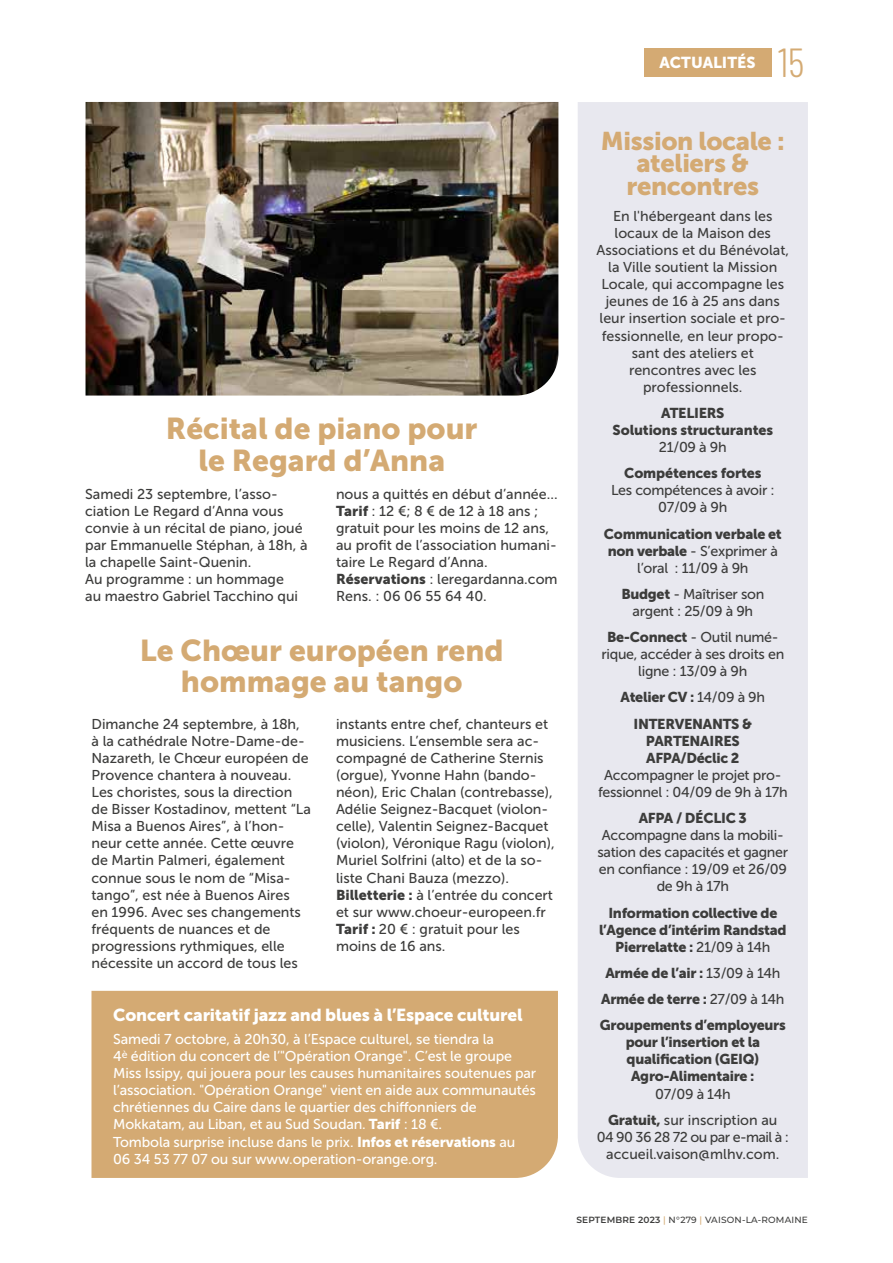
<style>
.page{position:relative;width:893px;height:1263px;background:#fff}
.page>*{position:absolute;margin:0;border:0;box-sizing:border-box;transform-origin:0 0}
.t1{font:300 40.5px "Barlow Condensed";color:#d4aa73}
.t2{font:30px/31.5px "Museo Sans 900";color:#d4aa73;text-align:center}
.t3{font:25.5px/22.5px "Museo Sans 900";letter-spacing:-.015em;color:#d4aa73;text-align:center}
.t4{font:17.25px "Museo Sans 900";letter-spacing:-.01em;color:#fff}
.t5{font:15.75px "Museo Sans 900";color:#fff}
.t6{font:14.25px/17.1px "Museo Sans 500";color:#3c3c3b}
.t7{font:14.25px/17.1px "Museo Sans 500";letter-spacing:-.01em;color:#fff}
.t8{font:14.25px/17.1px "Museo Sans 900";letter-spacing:-.02em;color:#3c3c3b;text-align:center}
.t9{font:14.25px/17.1px "Museo Sans 500";letter-spacing:-.02em;color:#3c3c3b;text-align:center}
.t10{font:500 9px "Montserrat";letter-spacing:.02em;color:#3c3c3b}
.s1{font-family:"Museo Sans 900"}
.s2{font-family:"Museo Sans 500"}
.s3{font-weight:600}
.s4{color:#d4aa73}
</style>
<div class="page">
<div style="left:578px;top:102px;width:230px;height:1076px;background:#e8e8ef"></div>
<div style="left:91px;top:991px;width:467px;height:187px;background:#d4aa73"></div>
<div style="left:644px;top:48px;width:128px;height:29px;background:#d4aa73"></div>
<img style="left:86px;top:102px;width:472px;height:294px">
<p class="t5" style="left:660px;top:53px;width:97px">ACTUALITÉS</p>
<h1 class="t1" style="left:778px;top:33px;width:28px">15</h1>
<h2 class="t2" style="left:166px;top:413px;width:313px">Récital de piano pour le Regard d’Anna</h2>
<p class="t6" style="left:85px;top:485px;width:224px">Samedi 23 septembre, l’asso&shy;ciation Le Regard d’Anna vous convie à un récital de piano, joué par Emmanuelle Stéphan, à 18h, à la chapelle Saint-Quenin.<br>Au programme : un hommage<br>au maestro Gabriel Tacchino qui</p>
<p class="t6" style="left:336px;top:485px;width:223px">nous a quittés en début d’année...<br><span class="s1">Tarif</span> : 12 €; 8 € de 12 à 18 ans ; gratuit pour les moins de 12 ans, au profit de l’association humani&shy;taire Le Regard d’Anna.<br><span class="s1">Réservations</span> : leregardanna.com<br>Rens. : 06 06 55 64 40.</p>
<h2 class="t2" style="left:140px;top:634px;width:365px">Le Chœur européen rend hommage au tango</h2>
<p class="t6" style="left:91px;top:715px;width:221px">Dimanche 24 septembre, à 18h, à la cathédrale Notre-Dame-de-<br>Nazareth, le Chœur européen de<br>Provence chantera à nouveau.<br>Les choristes, sous la direction de Bisser Kostadinov, mettent “La<br>Misa a Buenos Aires”, à l’hon&shy;neur cette année. Cette œuvre de Martin Palmeri, également connue sous le nom de “Misa&shy;tango”, est née à Buenos Aires<br>en 1996. Avec ses changements fréquents de nuances et de progressions rythmiques, elle nécessite un accord de tous les</p>
<p class="t6" style="left:336px;top:715px;width:220px">instants entre chef, chanteurs et musiciens. L’ensemble sera ac&shy;compagné de Catherine Sternis (orgue), Yvonne Hahn (bando&shy;néon), Eric Chalan (contrebasse),<br>Adélie Seignez-Bacquet (violon&shy;celle), Valentin Seignez-Bacquet (violon), Véronique Ragu (violon),<br>Muriel Solfrini (alto) et de la so&shy;liste Chani Bauza (mezzo).<br><span class="s1">Billetterie :</span> à l’entrée du concert et sur www.choeur-europeen.fr<br><span class="s1">Tarif :</span> 20 € : gratuit pour les moins de 16 ans.</p>
<p class="t4" style="left:113px;top:1005px;width:411px">Concert caritatif jazz and blues à l’Espace culturel</p>
<p class="t7" style="left:113px;top:1030px;width:425px">Samedi 7 octobre, à 20h30, à l’Espace culturel, se tiendra la<br>4<sup>è</sup> édition du concert de l’"Opération Orange". C’est le groupe Miss Issipy, qui jouera pour les causes humanitaires soutenues par l’association. "Opération Orange" vient en aide aux communautés chrétiennes du Caire dans le quartier des chiffonniers de Mokkatam, au Liban, et au Sud Soudan. <span class="s1">Tarif</span> : 18 €.<br>Tombola surprise incluse dans le prix. <span class="s1">Infos et réservations</span> au<br>06 34 53 77 07 ou sur www.operation-orange.org.</p>
<h3 class="t3" style="left:601px;top:129px;width:185px">Mission locale : ateliers &amp; rencontres</h3>
<p class="t6" style="left:597px;top:207px;width:194px;text-align:center">En l'hébergeant dans les locaux de la Maison des<br>Associations et du Bénévolat, la Ville soutient la Mission<br>Locale, qui accompagne les jeunes de 16 à 25 ans dans leur insertion sociale et pro&shy;fessionnelle, en leur propo&shy;sant des ateliers et rencontres avec les professionnels.</p>
<p class="t8" style="left:613px;top:404px;width:162px">ATELIERS<br>Solutions structurantes</p>
<p class="t6" style="left:659px;top:439px;width:69px">21/09 à 9h</p>
<p class="t8" style="left:624px;top:465px;width:139px">Compétences fortes</p>
<p class="t9" style="left:611px;top:482px;width:165px">Les compétences à avoir :<br>07/09 à 9h</p>
<p class="t8" style="left:604px;top:525px;width:179px">Communication verbale et</p>
<p class="t9" style="left:608px;top:542px;width:172px"><span class="s1">non verbale</span> - S’exprimer à l’oral : 11/09 à 9h</p>
<p class="t9" style="left:621px;top:585px;width:144px"><span class="s1">Budget</span> - Maîtriser son argent : 25/09 à 9h</p>
<p class="t9" style="left:601px;top:629px;width:184px"><span class="s1">Be-Connect</span> - Outil numé&shy;rique, accéder à ses droits en ligne : 13/09 à 9h</p>
<p class="t8" style="left:621px;top:684px;width:146px;line-height:26.1px">Atelier CV : <span class="s2">14/09 à 9h<br></span>INTERVENANTS &amp;</p>
<p class="t8" style="left:646px;top:732px;width:96px;text-align:left">PARTENAIRES<br>AFPA/Déclic 2</p>
<p class="t9" style="left:598px;top:766px;width:191px">Accompagner le projet pro&shy;fessionnel : 04/09 de 9h à 17h</p>
<p class="t8" style="left:639px;top:809px;width:110px">AFPA / DÉCLIC 3</p>
<p class="t9" style="left:597px;top:827px;width:192px">Accompagne dans la mobili&shy;sation des capacités et gagner en confiance : 19/09 et 26/09 de 9h à 17h</p>
<p class="t8" style="left:599px;top:904px;width:189px">Information collective de l’Agence d’intérim Randstad<br>Pierrelatte : <span class="s2">21/09 à 14h</span></p>
<p class="t8" style="left:600px;top:960px;width:187px;line-height:26.1px">Armée de l’air : <span class="s2">13/09 à 14h<br></span>Armée de terre : <span class="s2">27/09 à 14h<br></span>Groupements d’employeurs</p>
<p class="t8" style="left:626px;top:1033px;width:136px">pour l’insertion et la qualification (GEIQ)<br>Agro-Alimentaire :</p>
<p class="t6" style="left:608px;top:1080px;width:171px;line-height:26.1px;text-align:center">07/09 à 14h<br><span class="s1">Gratuit,</span> sur inscription au</p>
<p class="t6" style="left:597px;top:1128px;width:194px;text-align:center">04 90 36 28 72 ou par e-mail à : accueil.vaison@mlhv.com.</p>
<p class="t10" style="left:576px;top:1213px;width:233px"><span class="s3">SEPTEMBRE 2023</span> <span class="s4">|</span> N°279 <span class="s4">|</span> VAISON-LA-ROMAINE</p>
</div>
